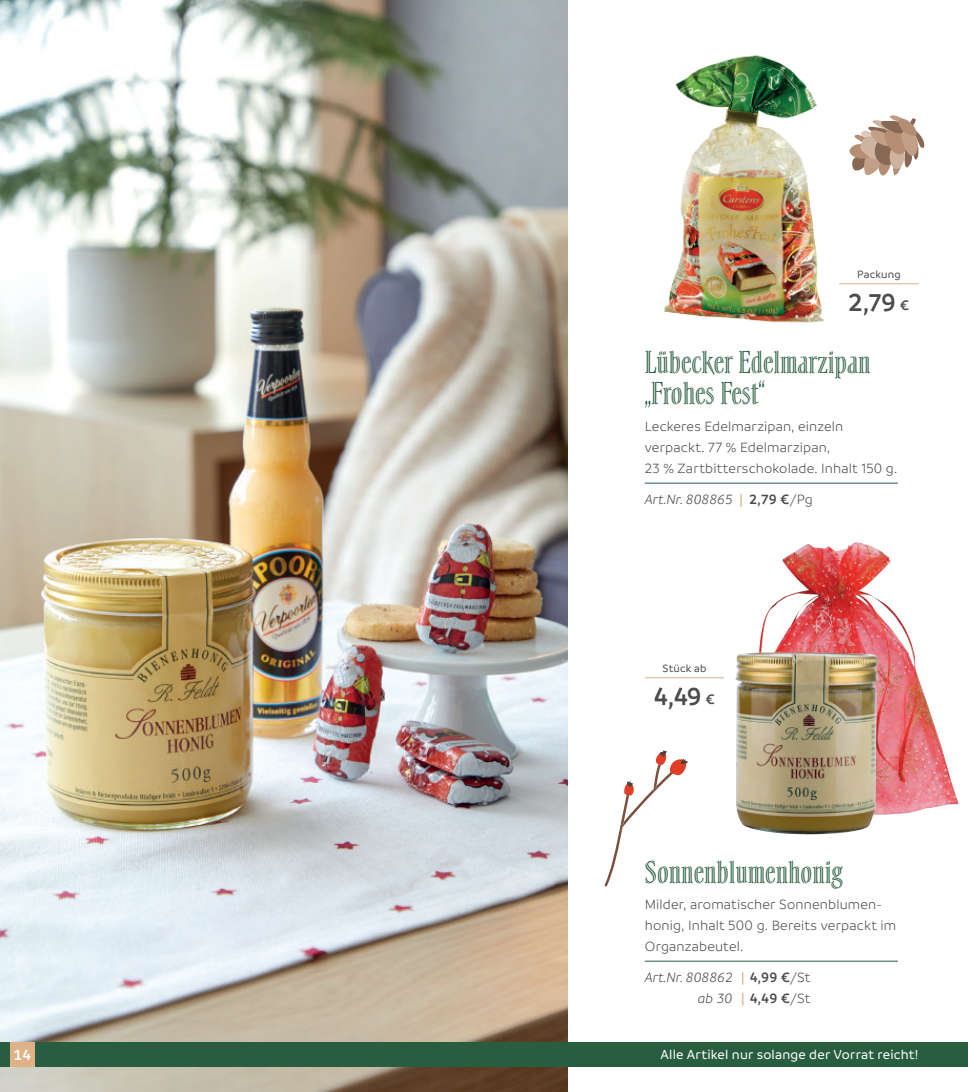
<style>
.page{position:relative;width:968px;height:1092px;background:#fff}
.page>*{position:absolute;margin:0;border:0;box-sizing:border-box;transform-origin:0 0}
.t1{font:31.5px/31.5px "Summa Inline";color:#285d40}
.t2{font:600 26.25px "Branding";color:#4b4c4d}
.t3{font:600 15.75px "Branding";color:#fff}
.t4{font:300 14.35px/21px "Branding";letter-spacing:.015em;color:#4b4c4d}
.t5{font:italic 300 14.35px/21px "Branding";color:#4b4c4d;text-align:right}
.t6{font:500 14px "Branding";letter-spacing:.015em;color:#fff}
.t7{font:500 11.38px "Branding";letter-spacing:.02em;color:#4b4c4d}
.s1{font-size:14.7px}
.s2{font-weight:600;font-style:normal;color:#dfb187}
.s3{font-weight:600;font-style:normal}
.s4{font-style:normal}
</style>
<div class="page">
<img style="left:0;top:0;width:567px;height:1091px">
<hr style="left:644px;top:482px;width:253px;height:1px;background:#285d40">
<hr style="left:644px;top:960px;width:253px;height:1px;background:#285d40">
<div style="left:0;top:1042px;width:967px;height:25px;background:#285d40"></div>
<div style="left:10px;top:1042px;width:25px;height:25px;background:#dfb187"></div>
<svg style="left:849px;top:115px;width:75px;height:61px"></svg>
<svg style="left:604px;top:750px;width:83px;height:136px"></svg>
<img style="left:759px;top:542px;width:199px;height:272px">
<img style="left:664px;top:55px;width:161px;height:268px">
<img style="left:735px;top:652px;width:143px;height:182px">
<hr style="left:839px;top:283px;width:79px;height:1px;background:#dfb187">
<hr style="left:644px;top:677px;width:80px;height:1px;background:#dfb187">
<p class="t7" style="left:857px;top:269px;width:45px">Packung</p>
<h2 class="t2" style="left:848px;top:288px;width:62px">2,79 <span class="s1">€</span></h2>
<h1 class="t1" style="left:644px;top:347px;width:227px">Lübecker Edelmarzipan „Frohes Fest“</h1>
<p class="t4" style="left:644px;top:415px;width:254px">Leckeres Edelmarzipan, einzeln verpackt. 77 % Edelmarzipan,<br>23 % Zartbitterschokolade. Inhalt 150 g.</p>
<p class="t5" style="left:644px;top:489px;width:169px">Art.Nr. 808865 <span class="s2">|</span> <span class="s3">2,79 €</span><span class="s4">/Pg</span></p>
<p class="t7" style="left:662px;top:662px;width:45px">Stück ab</p>
<h2 class="t2" style="left:654px;top:682px;width:62px">4,49 <span class="s1">€</span></h2>
<h1 class="t1" style="left:644px;top:857px;width:200px">Sonnenblumenhonig</h1>
<p class="t4" style="left:644px;top:893px;width:253px">Milder, aromatischer Sonnenblumen&shy;honig, Inhalt 500 g. Bereits verpackt im<br>Organzabeutel.</p>
<p class="t5" style="left:644px;top:967px;width:167px">Art.Nr. 808862 <span class="s2">|</span> <span class="s3">4,99 €</span><span class="s4">/St </span>ab 30 <span class="s2">|</span> <span class="s3">4,49 €</span><span class="s4">/St</span></p>
<p class="t3" style="left:14px;top:1045px;width:19px">14</p>
<p class="t6" style="left:660px;top:1047px;width:259px">Alle Artikel nur solange der Vorrat reicht!</p>
</div>
